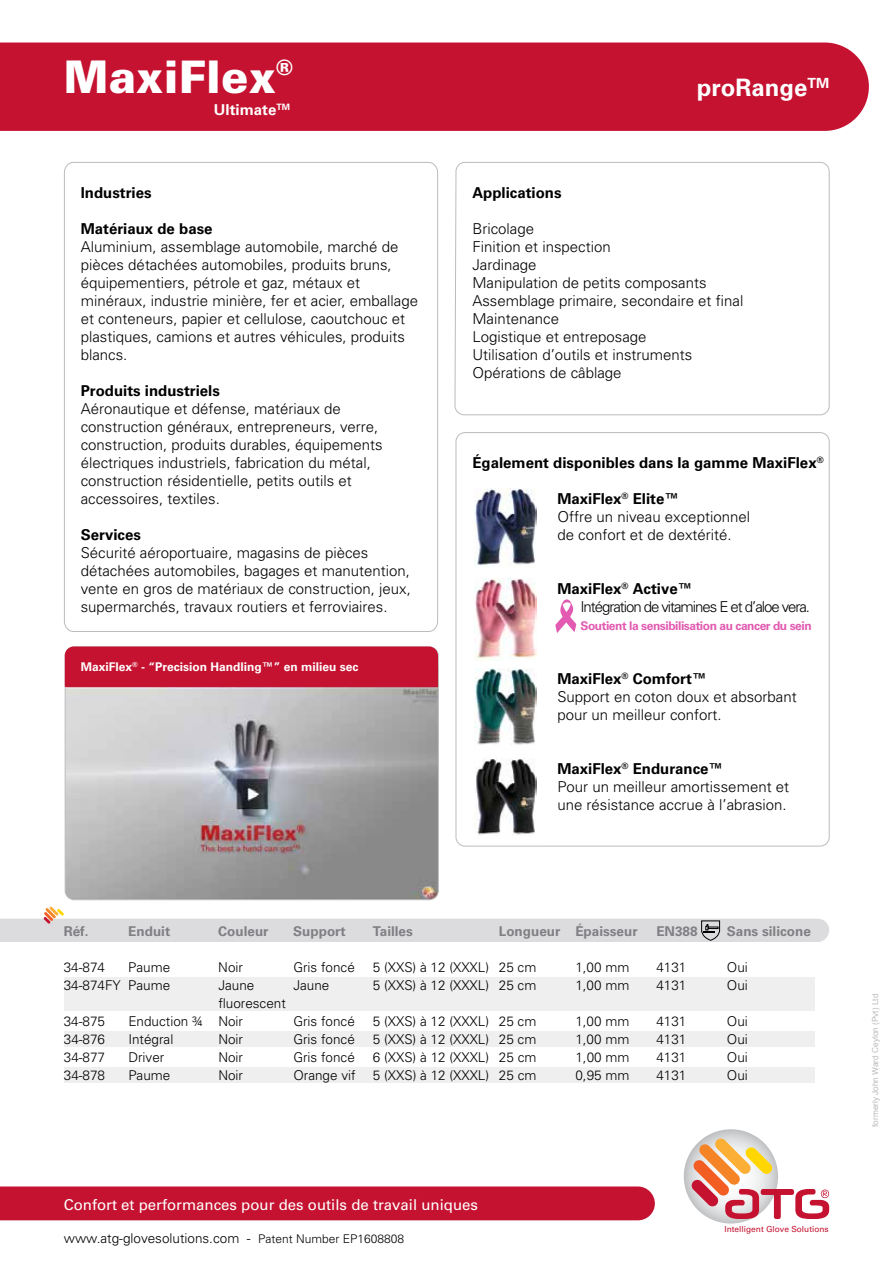
<style>
.page{position:relative;width:893px;height:1263px;background:#fff}
.page>*{position:absolute;margin:0;border:0;box-sizing:border-box;transform-origin:0 0}
.t1{font:900 45px "Univers";color:#fff}
.t2{font:700 24px "Univers";color:#fff}
.t3{font:300 15px/18px "Univers";color:#000}
.t4{font:700 15px "Univers";color:#000}
.t5{font:300 15px/18px "Univers";letter-spacing:-.07em;color:#000}
.t6{font:15px "Univers";color:#fff}
.t7{font:700 15px "Univers";color:#fff}
.t8{font:300 13.5px "Univers";color:#000}
.t9{font:700 13.5px "Univers";color:#807f83}
.t10{font:700 12px "Univers";color:#fff}
.t11{font:700 12px "Univers";letter-spacing:-.035em;color:#e25ab1}
.t12{font:8.4px "Univers";color:#c41230}
.t13{font:8.25px "Helvetica";color:#bcbbbe}
.s1{font-weight:700}
.s2{font-size:12px}
</style>
<div class="page">
<div style="left:0;top:42px;width:869px;height:89px;background:#c41230"></div>
<div style="left:0;top:1186px;width:655px;height:34px;background:#c41230"></div>
<svg style="left:684px;top:1129px;width:94px;height:94px"></svg>
<svg style="left:691px;top:1138px;width:138px;height:81px"></svg>
<svg style="left:454px;top:162px;width:376px;height:254px"></svg>
<div style="left:64px;top:1031px;width:750px;height:16px;background:#efeff0"></div>
<div style="left:64px;top:1067px;width:750px;height:16px;background:#efeff0"></div>
<div style="left:64px;top:978px;width:750px;height:33px;background:#efeff0"></div>
<svg style="left:0;top:906px;width:829px;height:36px"></svg>
<img style="left:475px;top:489px;width:62px;height:77px">
<img style="left:475px;top:669px;width:62px;height:76px">
<img style="left:475px;top:759px;width:62px;height:76px">
<img style="left:475px;top:579px;width:62px;height:81px">
<svg style="left:555px;top:599px;width:21px;height:34px"></svg>
<img style="left:65px;top:687px;width:372px;height:213px">
<div style="left:65px;top:646px;width:373px;height:41px;background:#c41230"></div>
<h1 class="t1" style="left:64px;top:49px;width:231px">MaxiFlex<sup>®</sup></h1>
<p class="t7" style="left:214px;top:101px;width:78px">Ultimate<sup>TM</sup></p>
<p class="t4" style="left:81px;top:184px;width:72px">Industries</p>
<p class="t4" style="left:81px;top:220px;width:133px">Matériaux de base</p>
<p class="t3" style="left:81px;top:238px;width:339px">Aluminium, assemblage automobile, marché de pièces détachées automobiles, produits bruns, équipementiers, pétrole et gaz, métaux et minéraux, industrie minière, fer et acier, emballage et conteneurs, papier et cellulose, caoutchouc et plastiques, camions et autres véhicules, produits blancs.</p>
<p class="t4" style="left:81px;top:382px;width:141px">Produits industriels</p>
<p class="t3" style="left:81px;top:400px;width:303px">Aéronautique et défense, matériaux de construction généraux, entrepreneurs, verre, construction, produits durables, équipements électriques industriels, fabrication du métal, construction résidentielle, petits outils et accessoires, textiles.</p>
<p class="t4" style="left:81px;top:526px;width:62px">Services</p>
<p class="t3" style="left:81px;top:544px;width:332px">Sécurité aéroportuaire, magasins de pièces détachées automobiles, bagages et manutention, vente en gros de matériaux de construction, jeux, supermarchés, travaux routiers et ferroviaires.</p>
<p class="t10" style="left:81px;top:660px;width:279px">MaxiFlex<sup>®</sup> - “Precision Handling™” en milieu sec</p>
<h2 class="t2" style="left:697px;top:73px;width:134px">proRange<sup>TM</sup></h2>
<p class="t4" style="left:472px;top:184px;width:91px">Applications</p>
<p class="t3" style="left:472px;top:220px;width:272px">Bricolage<br>Finition et inspection<br>Jardinage<br>Manipulation de petits composants<br>Assemblage primaire, secondaire et final<br>Maintenance<br>Logistique et entreposage<br>Utilisation d’outils et instruments<br>Opérations de câblage</p>
<p class="t4" style="left:472px;top:454px;width:353px">Également disponibles dans la gamme MaxiFlex<sup>®</sup></p>
<p class="t3" style="left:557px;top:490px;width:194px"><span class="s1">MaxiFlex</span><sup>®</sup> <span class="s1">Elite™<br></span>Offre un niveau exceptionnel de confort et de dextérité.</p>
<p class="t5" style="left:580px;top:580px;width:231px;text-indent:-23px"><span class="s1">MaxiFlex</span><sup>®</sup> <span class="s1">Active™<br></span>Intégration de vitamines E et d’aloe vera.</p>
<p class="t11" style="left:580px;top:619px;width:233px">Soutient la sensibilisation au cancer du sein</p>
<p class="t3" style="left:557px;top:670px;width:241px"><span class="s1">MaxiFlex</span><sup>®</sup> <span class="s1">Comfort™<br></span>Support en coton doux et absorbant pour un meilleur confort.</p>
<p class="t3" style="left:557px;top:760px;width:233px"><span class="s1">MaxiFlex</span><sup>®</sup> <span class="s1">Endurance™<br></span>Pour un meilleur amortissement et une résistance accrue à l’abrasion.</p>
<p class="t9" style="left:64px;top:923px;width:26px">Réf.</p>
<p class="t9" style="left:128px;top:923px;width:43px">Enduit</p>
<p class="t9" style="left:218px;top:923px;width:52px">Couleur</p>
<p class="t9" style="left:293px;top:923px;width:54px">Support</p>
<p class="t9" style="left:373px;top:923px;width:42px">Tailles</p>
<p class="t9" style="left:499px;top:923px;width:140px">Longueur Épaisseur</p>
<p class="t9" style="left:656px;top:923px;width:43px">EN388</p>
<p class="t9" style="left:727px;top:923px;width:86px">Sans silicone</p>
<p class="t8" style="left:64px;top:959px;width:43px">34-874</p>
<p class="t8" style="left:128px;top:959px;width:44px">Paume</p>
<p class="t8" style="left:218px;top:959px;width:26px">Noir</p>
<p class="t8" style="left:293px;top:959px;width:63px">Gris foncé</p>
<p class="t8" style="left:373px;top:959px;width:165px">5 (XXS) à 12 (XXXL) 25 cm</p>
<p class="t8" style="left:575px;top:959px;width:56px">1,00 mm</p>
<p class="t8" style="left:656px;top:959px;width:32px">4131</p>
<p class="t8" style="left:727px;top:959px;width:23px">Oui</p>
<p class="t8" style="left:64px;top:977px;width:108px">34-874FY Paume</p>
<p class="t8" style="left:218px;top:977px;width:38px">Jaune</p>
<p class="t8" style="left:293px;top:977px;width:38px">Jaune</p>
<p class="t8" style="left:373px;top:977px;width:165px">5 (XXS) à 12 (XXXL) 25 cm</p>
<p class="t8" style="left:575px;top:977px;width:56px">1,00 mm</p>
<p class="t8" style="left:656px;top:977px;width:32px">4131</p>
<p class="t8" style="left:727px;top:977px;width:23px">Oui</p>
<p class="t8" style="left:218px;top:995px;width:69px">fluorescent</p>
<p class="t8" style="left:64px;top:1013px;width:43px">34-875</p>
<p class="t8" style="left:128px;top:1013px;width:116px">Enduction ¾ Noir</p>
<p class="t8" style="left:293px;top:1013px;width:63px">Gris foncé</p>
<p class="t8" style="left:373px;top:1013px;width:165px">5 (XXS) à 12 (XXXL) 25 cm</p>
<p class="t8" style="left:575px;top:1013px;width:56px">1,00 mm</p>
<p class="t8" style="left:656px;top:1013px;width:32px">4131</p>
<p class="t8" style="left:727px;top:1013px;width:23px">Oui</p>
<p class="t8" style="left:64px;top:1031px;width:43px">34-876</p>
<p class="t8" style="left:128px;top:1031px;width:47px">Intégral</p>
<p class="t8" style="left:218px;top:1031px;width:26px">Noir</p>
<p class="t8" style="left:293px;top:1031px;width:63px">Gris foncé</p>
<p class="t8" style="left:373px;top:1031px;width:165px">5 (XXS) à 12 (XXXL) 25 cm</p>
<p class="t8" style="left:575px;top:1031px;width:56px">1,00 mm</p>
<p class="t8" style="left:656px;top:1031px;width:32px">4131</p>
<p class="t8" style="left:727px;top:1031px;width:23px">Oui</p>
<p class="t8" style="left:64px;top:1049px;width:43px">34-877</p>
<p class="t8" style="left:128px;top:1049px;width:37px">Driver</p>
<p class="t8" style="left:218px;top:1049px;width:26px">Noir</p>
<p class="t8" style="left:293px;top:1049px;width:63px">Gris foncé</p>
<p class="t8" style="left:373px;top:1049px;width:165px">6 (XXS) à 12 (XXXL) 25 cm</p>
<p class="t8" style="left:575px;top:1049px;width:56px">1,00 mm</p>
<p class="t8" style="left:656px;top:1049px;width:32px">4131</p>
<p class="t8" style="left:727px;top:1049px;width:23px">Oui</p>
<p class="t8" style="left:64px;top:1067px;width:43px">34-878</p>
<p class="t8" style="left:128px;top:1067px;width:44px">Paume</p>
<p class="t8" style="left:218px;top:1067px;width:26px">Noir</p>
<p class="t8" style="left:293px;top:1067px;width:64px">Orange vif</p>
<p class="t8" style="left:373px;top:1067px;width:165px">5 (XXS) à 12 (XXXL) 25 cm</p>
<p class="t8" style="left:575px;top:1067px;width:56px">0,95 mm</p>
<p class="t8" style="left:656px;top:1067px;width:32px">4131</p>
<p class="t8" style="left:727px;top:1067px;width:23px">Oui</p>
<p class="t6" style="left:64px;top:1195px;width:416px">Confort et performances pour des outils de travail uniques</p>
<p class="t8" style="left:64px;top:1229px;width:342px">www.atg-glovesolutions.com - <span class="s2">Patent Number EP1608808</span></p>
<p class="t12" style="left:724px;top:1224px;width:106px">Intelligent Glove Solutions</p>
<p class="t13" style="left:869px;top:1127px;width:135px;rotate:-90deg">formerly John Ward Ceylon (Pvt) Ltd</p>
</div>
